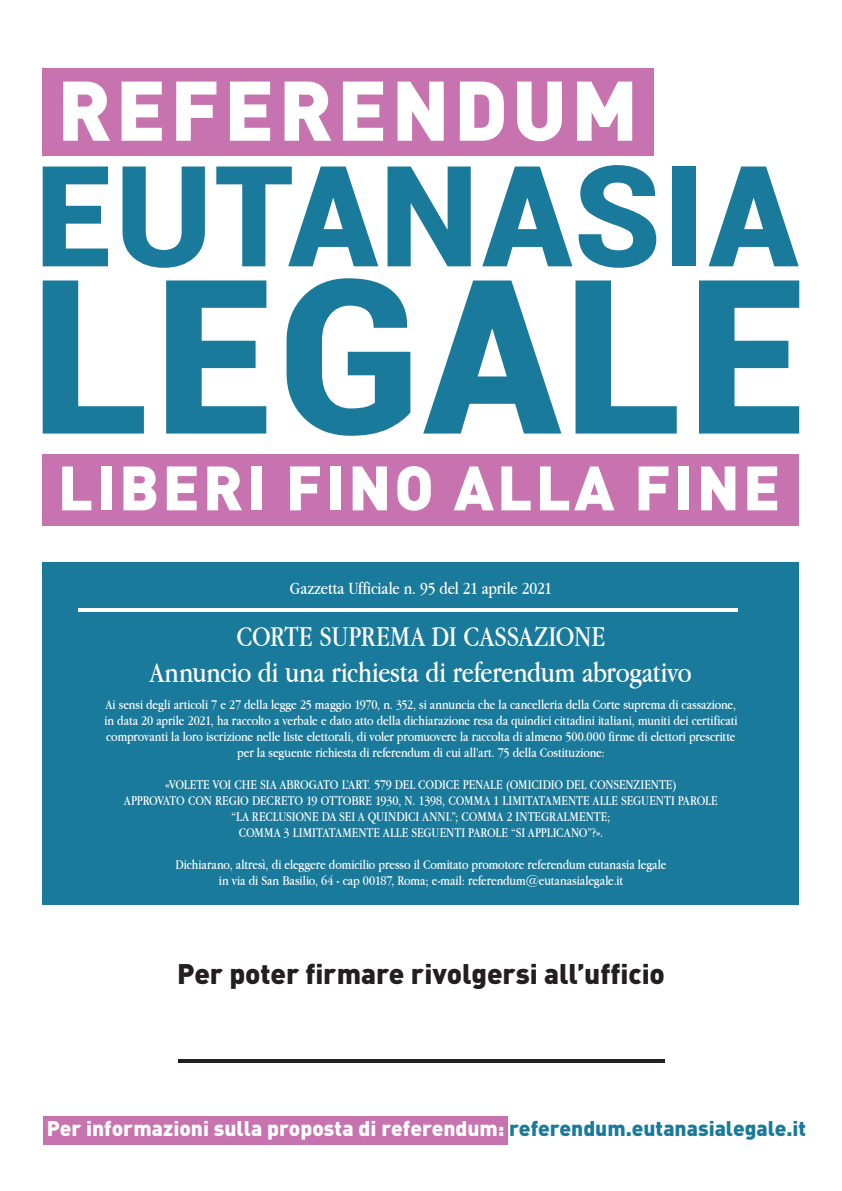
<style>
.page{position:relative;width:842px;height:1191px;background:#fff}
.page>*{position:absolute;margin:0;border:0;box-sizing:border-box;transform-origin:0 0}
.t1{font:30px "Apple Garamond";letter-spacing:-.005em;color:#fff}
.t2{font:900 28px "DIN";letter-spacing:-.005em;color:#231f20}
.t3{font:900 21px "DIN";color:#fff}
.t4{font:18px "Apple Garamond";letter-spacing:-.005em;color:#fff}
.t5{font:14px/16px "Apple Garamond";letter-spacing:-.005em;color:#fff;text-align:center}
.s1{color:#1a7a9c}
</style>
<div class="page">
<div style="left:43px;top:1115px;width:464px;height:29px;background:#c773af"></div>
<div style="left:43px;top:68px;width:611px;height:87px;background:#c773af"></div>
<svg style="left:43px;top:166px;width:65px;height:100px"></svg>
<svg style="left:123px;top:166px;width:82px;height:102px"></svg>
<svg style="left:216px;top:166px;width:162px;height:100px"></svg>
<svg style="left:387px;top:166px;width:84px;height:100px"></svg>
<svg style="left:482px;top:166px;width:90px;height:100px"></svg>
<svg style="left:578px;top:165px;width:78px;height:103px"></svg>
<div style="left:672px;top:166px;width:23px;height:100px;background:#1a7a9c"></div>
<svg style="left:709px;top:166px;width:90px;height:100px"></svg>
<svg style="left:43px;top:280px;width:101px;height:153px"></svg>
<svg style="left:166px;top:280px;width:100px;height:153px"></svg>
<svg style="left:287px;top:278px;width:123px;height:158px"></svg>
<svg style="left:423px;top:280px;width:138px;height:153px"></svg>
<svg style="left:575px;top:280px;width:102px;height:153px"></svg>
<svg style="left:699px;top:280px;width:100px;height:153px"></svg>
<svg style="left:63px;top:82px;width:47px;height:59px"></svg>
<svg style="left:122px;top:82px;width:40px;height:59px"></svg>
<svg style="left:176px;top:82px;width:40px;height:59px"></svg>
<svg style="left:230px;top:82px;width:40px;height:59px"></svg>
<svg style="left:285px;top:82px;width:46px;height:59px"></svg>
<svg style="left:343px;top:82px;width:40px;height:59px"></svg>
<svg style="left:397px;top:82px;width:47px;height:59px"></svg>
<svg style="left:460px;top:82px;width:44px;height:59px"></svg>
<svg style="left:517px;top:82px;width:45px;height:59px"></svg>
<svg style="left:577px;top:82px;width:55px;height:59px"></svg>
<div style="left:43px;top:455px;width:756px;height:71px;background:#c773af"></div>
<svg style="left:62px;top:466px;width:29px;height:44px"></svg>
<div style="left:101px;top:466px;width:11px;height:44px;background:#fff"></div>
<svg style="left:123px;top:466px;width:33px;height:44px"></svg>
<svg style="left:167px;top:466px;width:30px;height:44px"></svg>
<svg style="left:207px;top:466px;width:35px;height:44px"></svg>
<div style="left:251px;top:466px;width:10px;height:44px;background:#fff"></div>
<svg style="left:290px;top:466px;width:30px;height:44px"></svg>
<div style="left:330px;top:466px;width:11px;height:44px;background:#fff"></div>
<svg style="left:353px;top:466px;width:34px;height:44px"></svg>
<svg style="left:397px;top:466px;width:34px;height:45px"></svg>
<svg style="left:454px;top:466px;width:40px;height:44px"></svg>
<svg style="left:501px;top:466px;width:30px;height:44px"></svg>
<svg style="left:540px;top:466px;width:74px;height:44px"></svg>
<svg style="left:639px;top:466px;width:29px;height:44px"></svg>
<div style="left:678px;top:466px;width:11px;height:44px;background:#fff"></div>
<svg style="left:701px;top:466px;width:34px;height:44px"></svg>
<svg style="left:747px;top:466px;width:30px;height:44px"></svg>
<div style="left:43px;top:562px;width:756px;height:343px;background:#1a7a9c"></div>
<hr style="left:78px;top:608px;width:660px;height:2px;background:#fff">
<hr style="left:78px;top:611px;width:660px;height:1px;background:#fff">
<hr style="left:178px;top:1059px;width:486px;height:3px;background:#231f20">
<p class="t4" style="left:290px;top:577px;width:264px">Gazzetta Ufficiale n. 95 del 21 aprile 2021</p>
<h1 class="t1" style="left:236px;top:618px;width:370px">CORTE SUPREMA DI CASSAZIONE</h1>
<h1 class="t1" style="left:150px;top:654px;width:543px">Annuncio di una richiesta di referendum abrogativo</h1>
<p class="t5" style="left:104px;top:696px;width:635px">Ai sensi degli articoli 7 e 27 della legge 25 maggio 1970, n. 352, si annuncia che la cancelleria della Corte suprema di cassazione, in data 20 aprile 2021, ha raccolto a verbale e dato atto della dichiarazione resa da quindici cittadini italiani, muniti dei certificati comprovanti la loro iscrizione nelle liste elettorali, di voler promuovere la raccolta di almeno 500.000 firme di elettori prescritte per la seguente richiesta di referendum di cui all’art. 75 della Costituzione:</p>
<p class="t5" style="left:124px;top:776px;width:595px">«VOLETE VOI CHE SIA ABROGATO L’ART. 579 DEL CODICE PENALE (OMICIDIO DEL CONSENZIENTE)<br>APPROVATO CON REGIO DECRETO 19 OTTOBRE 1930, N. 1398, COMMA 1 LIMITATAMENTE ALLE SEGUENTI PAROLE “LA RECLUSIONE DA SEI A QUINDICI ANNI.”; COMMA 2 INTEGRALMENTE;<br>COMMA 3 LIMITATAMENTE ALLE SEGUENTI PAROLE “SI APPLICANO”?».</p>
<p class="t5" style="left:176px;top:856px;width:492px">Dichiarano, altresì, di eleggere domicilio presso il Comitato promotore referendum eutanasia legale in via di San Basilio, 64 - cap 00187, Roma; e-mail: referendum@eutanasialegale.it</p>
<h2 class="t2" style="left:177px;top:955px;width:489px">Per poter firmare rivolgersi all’ufficio</h2>
<h3 class="t3" style="left:47px;top:1114px;width:761px">Per informazioni sulla proposta di referendum: <span class="s1">referendum.eutanasialegale.it</span></h3>
</div>
